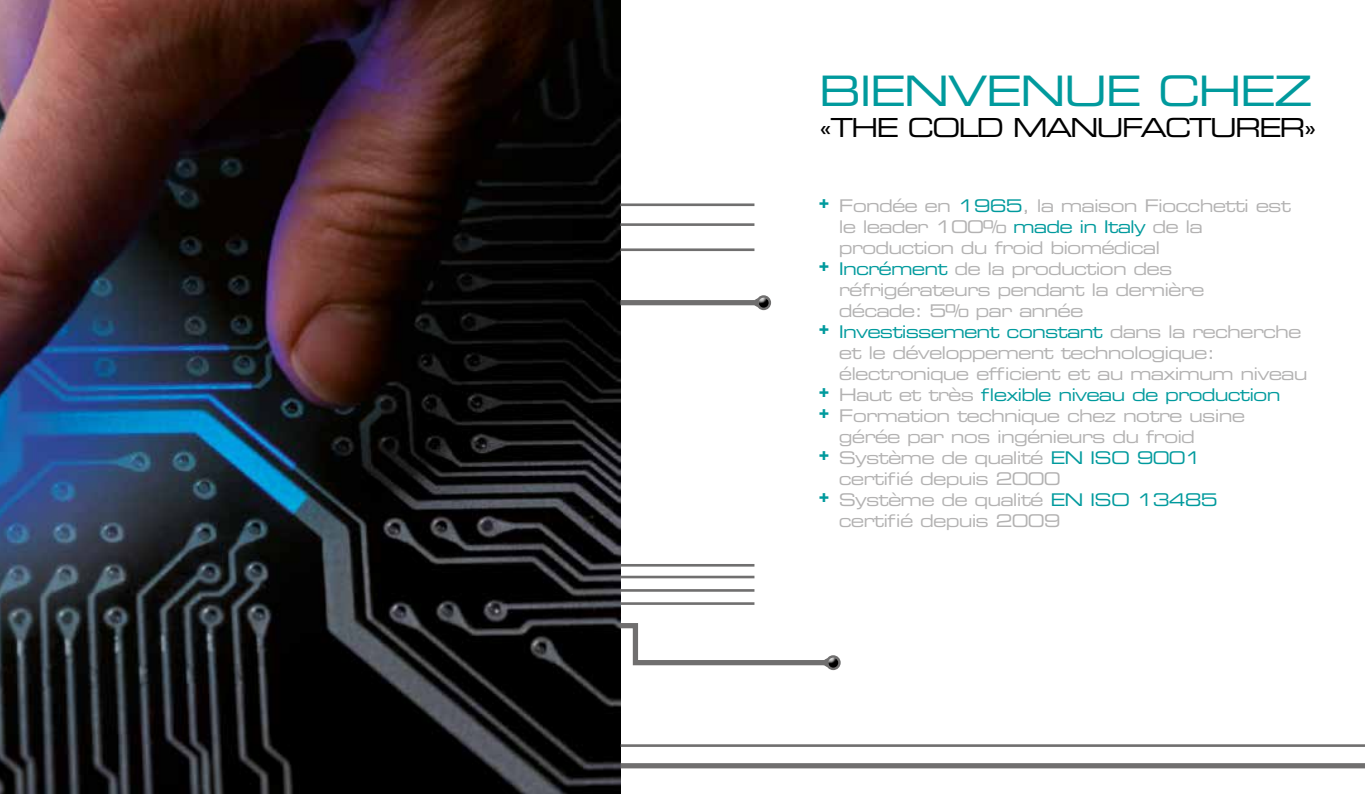
<style>
.page{position:relative;width:1365px;height:794px;background:#fff}
.page>*{position:absolute;margin:0;border:0;box-sizing:border-box;transform-origin:0 0}
.t1{font:42px "Eurostile LT Std Ex 2";letter-spacing:-.05em;color:#009a9d}
.t2{font:26.25px "Eurostile LT Std Ex 2";letter-spacing:-.08em;color:#000}
.t3{font:17.5px "Eurostile LT Std Ex 2";letter-spacing:-.05em;color:#b3b2b2}
.t4{font:17.5px "Eurostile LT Std Ex 2";letter-spacing:-.05em;color:#009a9d}
.s1{color:#009a9d}
.s2{color:#b3b2b2}
</style>
<div class="page">
<img style="left:0;top:0;width:620px;height:794px">
<hr style="left:620px;top:564px;width:134px;height:2px;background:#706f6f">
<hr style="left:620px;top:223px;width:134px;height:3px;background:#706f6f">
<hr style="left:620px;top:203px;width:134px;height:3px;background:#706f6f">
<hr style="left:620px;top:744px;width:744px;height:3px;background:#706f6f">
<div style="left:620px;top:763px;width:744px;height:5px;background:#706f6f"></div>
<hr style="left:620px;top:576px;width:134px;height:2px;background:#706f6f">
<hr style="left:620px;top:248px;width:134px;height:3px;background:#706f6f">
<hr style="left:620px;top:589px;width:134px;height:3px;background:#706f6f">
<hr style="left:620px;top:602px;width:134px;height:3px;background:#706f6f">
<div style="left:620px;top:300px;width:134px;height:5px;background:#706f6f"></div>
<svg style="left:756px;top:295px;width:15px;height:15px"></svg>
<svg style="left:758px;top:295px;width:10px;height:3px"></svg>
<svg style="left:758px;top:298px;width:10px;height:11px"></svg>
<svg style="left:749px;top:298px;width:9px;height:10px"></svg>
<div style="left:825px;top:655px;width:15px;height:15px;background:#706f6f;border-radius:50%"></div>
<svg style="left:829px;top:655px;width:10px;height:3px"></svg>
<svg style="left:828px;top:658px;width:11px;height:11px"></svg>
<svg style="left:615px;top:620px;width:214px;height:48px"></svg>
<h1 class="t1" style="left:819px;top:62px;width:495px">BIENVENUE CHEZ</h1>
<h2 class="t2" style="left:819px;top:110px;width:499px">«THE COLD MANUFACTURER»</h2>
<p class="t3" style="left:819px;top:193px;width:473px"><sup>+</sup> Fondée en <span class="s1">1965</span>, la maison Fiocchetti est</p>
<p class="t3" style="left:838px;top:214px;width:365px">le leader 100% <span class="s1">made in Italy</span> de la</p>
<p class="t3" style="left:838px;top:235px;width:323px">production du froid biomédical</p>
<p class="t3" style="left:819px;top:256px;width:355px"><sup>+</sup> <span class="s1">Incrément</span> de la production des</p>
<p class="t3" style="left:838px;top:277px;width:367px">réfrigérateurs pendant la dernière</p>
<p class="t3" style="left:838px;top:298px;width:246px">décade: 5% par année</p>
<p class="t4" style="left:819px;top:319px;width:484px"><sup>+</sup> Investissement constant <span class="s2">dans la recherche</span></p>
<p class="t3" style="left:838px;top:340px;width:378px">et le développement technologique:</p>
<p class="t3" style="left:838px;top:361px;width:470px">électronique efficient et au maximum niveau</p>
<p class="t4" style="left:819px;top:382px;width:463px"><sup>+</sup> <span class="s2">Haut et très</span> flexible niveau de production</p>
<p class="t3" style="left:819px;top:403px;width:427px"><sup>+</sup> Formation technique chez notre usine</p>
<p class="t3" style="left:838px;top:424px;width:358px">gérée par nos ingénieurs du froid</p>
<p class="t3" style="left:819px;top:445px;width:384px"><sup>+</sup> Système de qualité <span class="s1">EN ISO 9001</span></p>
<p class="t3" style="left:838px;top:466px;width:223px">certifié depuis 2000</p>
<p class="t3" style="left:819px;top:487px;width:400px"><sup>+</sup> Système de qualité <span class="s1">EN ISO 13485</span></p>
<p class="t3" style="left:838px;top:508px;width:223px">certifié depuis 2009</p>
</div>
